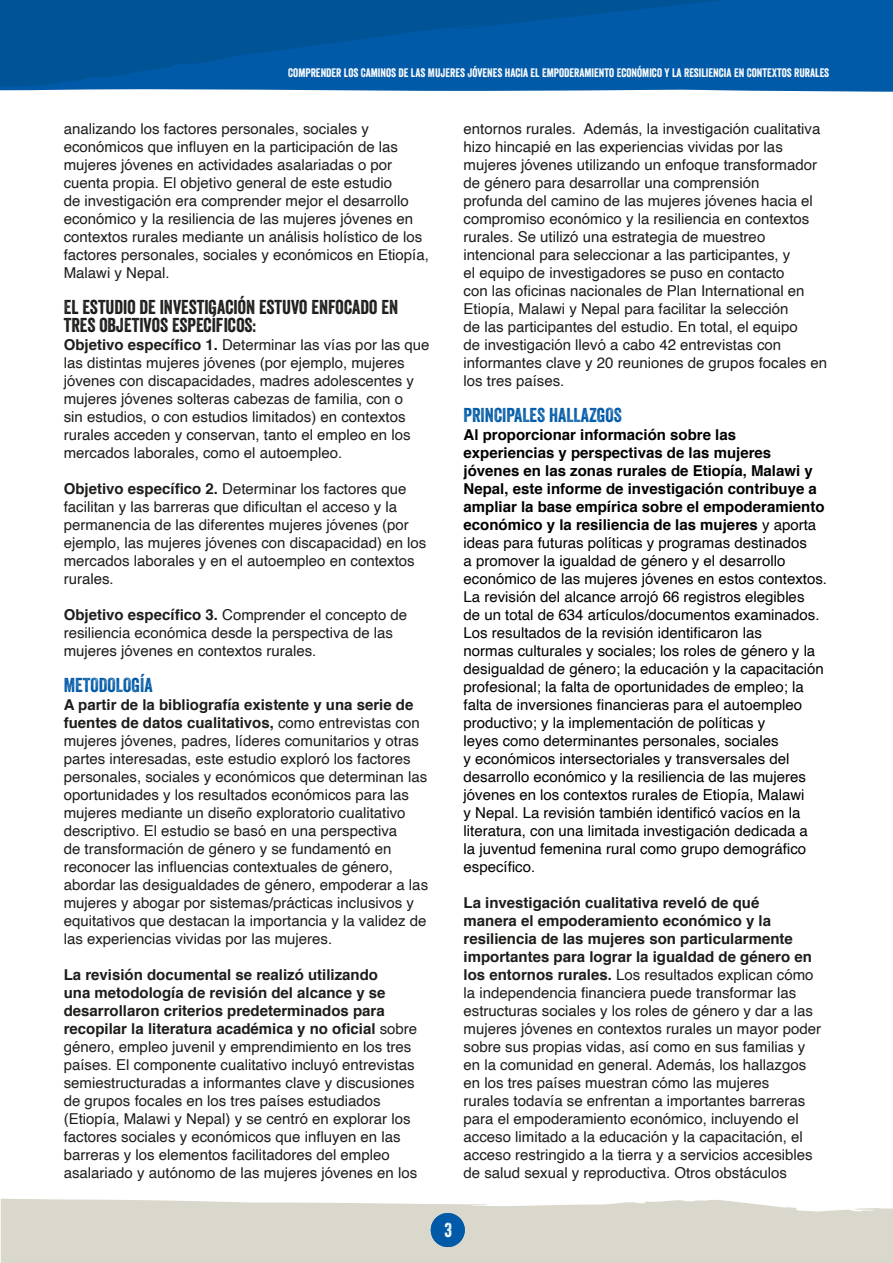
<style>
.page{position:relative;width:893px;height:1263px;background:#fff}
.page>*{position:absolute;margin:0;border:0;box-sizing:border-box;transform-origin:0 0}
.t1{font:19.5px/18px "Veneer";color:#1d1d1b}
.t2{font:19.5px "Veneer";color:#005aa7}
.t3{font:19.5px "Veneer";color:#fff}
.t4{font:15px/18px "Helvetica";color:#1d1d1b}
.t5{font:15px/18px "Helvetica";color:#000}
.t6{font:12px "Veneer";color:#fff}
.s1{font-weight:700}
</style>
<div class="page">
<svg style="left:1px;top:1199px;width:892px;height:64px;background:#dcdacf"></svg>
<div style="left:431px;top:1213px;width:34px;height:34px;background:#005aa7;border-radius:50%"></div>
<svg style="left:0;top:0;width:893px;height:92px;background:#045aa1"></svg>
<p class="t6" style="left:288px;top:65px;width:543px">COMPRENDER LOS CAMINOS DE LAS MUJERES JÓVENES HACIA EL EMPODERAMIENTO ECONÓMICO Y A RESILIENCI EN CONTEXTOS RURALES</p>
<p class="t6" style="left:338px;top:65px;width:493px">UNDERSTANDING YOUNG WOMEN’S PATHWAYS TO ECONOMIC EMPOWERMENT AND RESILIENCE IN RURAL CONTEXTS: | JULY 2023</p>
<p class="t4" style="left:64px;top:120px;width:367px">analizando los factores personales, sociales y económicos que influyen en la participación de las mujeres jóvenes en actividades asalariadas o por cuenta propia. El objetivo general de este estudio<br>de investigación era comprender mejor el desarrollo económico y la resiliencia de las mujeres jóvenes en contextos rurales mediante un análisis holístico de los factores personales, sociales y económicos en Etiopía, Malawi y Nepal.</p>
<h1 class="t1" style="left:64px;top:298px;width:336px">EL ESTUDIO DE INVESTIGACIÓN ESTUVO ENFOCADO EN<br>TRES OBJETIVOS ESPECÍFICOS:</h1>
<p class="t4" style="left:64px;top:336px;width:367px"><span class="s1">Objetivo específico 1.</span> Determinar las vías por las que las distintas mujeres jóvenes (por ejemplo, mujeres jóvenes con discapacidades, madres adolescentes y mujeres jóvenes solteras cabezas de familia, con o<br>sin estudios, o con estudios limitados) en contextos rurales acceden y conservan, tanto el empleo en los mercados laborales, como el autoempleo.</p>
<p class="t4" style="left:64px;top:480px;width:364px"><span class="s1">Objetivo específico 2.</span> Determinar los factores que facilitan y las barreras que dificultan el acceso y la permanencia de las diferentes mujeres jóvenes (por ejemplo, las mujeres jóvenes con discapacidad) en los mercados laborales y en el autoempleo en contextos rurales.</p>
<p class="t4" style="left:64px;top:606px;width:345px"><span class="s1">Objetivo específico 3.</span> Comprender el concepto de resiliencia económica desde la perspectiva de las mujeres jóvenes en contextos rurales.</p>
<h1 class="t2" style="left:64px;top:673px;width:90px">METODOLOGÍA</h1>
<p class="t4" style="left:64px;top:696px;width:366px"><span class="s1">A partir de la bibliografía existente y una serie de fuentes de datos cualitativos,</span> como entrevistas con mujeres jóvenes, padres, líderes comunitarios y otras partes interesadas, este estudio exploró los factores personales, sociales y económicos que determinan las oportunidades y los resultados económicos para las mujeres mediante un diseño exploratorio cualitativo descriptivo. El estudio se basó en una perspectiva<br>de transformación de género y se fundamentó en reconocer las influencias contextuales de género, abordar las desigualdades de género, empoderar a las mujeres y abogar por sistemas/prácticas inclusivos y equitativos que destacan la importancia y la validez de las experiencias vividas por las mujeres.</p>
<p class="t4" style="left:64px;top:966px;width:355px"><span class="s1">La revisión documental se realizó utilizando<br>una metodología de revisión del alcance y se desarrollaron criterios predeterminados para recopilar la literatura académica y no oficial</span> sobre género, empleo juvenil y emprendimiento en los tres países. El componente cualitativo incluyó entrevistas semiestructuradas a informantes clave y discusiones de grupos focales en los tres países estudiados (Etiopía, Malawi y Nepal) y se centró en explorar los factores sociales y económicos que influyen en las barreras y los elementos facilitadores del empleo asalariado y autónomo de las mujeres jóvenes en los</p>
<p class="t4" style="left:463px;top:120px;width:365px">entornos rurales. Además, la investigación cualitativa hizo hincapié en las experiencias vividas por las mujeres jóvenes utilizando un enfoque transformador de género para desarrollar una comprensión<br>profunda del camino de las mujeres jóvenes hacia el compromiso económico y la resiliencia en contextos rurales. Se utilizó una estrategia de muestreo intencional para seleccionar a las participantes, y<br>el equipo de investigadores se puso en contacto<br>con las oficinas nacionales de Plan International en Etiopía, Malawi y Nepal para facilitar la selección<br>de las participantes del estudio. En total, el equipo<br>de investigación llevó a cabo 42 entrevistas con informantes clave y 20 reuniones de grupos focales en los tres países.</p>
<h1 class="t2" style="left:463px;top:403px;width:160px">PRINCIPALES HALLAZGOS</h1>
<p class="t5" style="left:463px;top:426px;width:365px"><span class="s1">Al proporcionar información sobre las experiencias y perspectivas de las mujeres jóvenes en las zonas rurales de Etiopía, Malawi y Nepal, este informe de investigación contribuye a ampliar la base empírica sobre el empoderamiento económico y la resiliencia de las mujeres</span> y aporta ideas para futuras políticas y programas destinados<br>a promover la igualdad de género y el desarrollo económico de las mujeres jóvenes en estos contextos.<br>La revisión del alcance arrojó 66 registros elegibles<br>de un total de 634 artículos/documentos examinados.<br>Los resultados de la revisión identificaron las<br>normas culturales y sociales; los roles de género y la desigualdad de género; la educación y la capacitación profesional; la falta de oportunidades de empleo; la falta de inversiones financieras para el autoempleo productivo; y la implementación de políticas y<br>leyes como determinantes personales, sociales<br>y económicos intersectoriales y transversales del desarrollo económico y la resiliencia de las mujeres jóvenes en los contextos rurales de Etiopía, Malawi<br>y Nepal. La revisión también identificó vacíos en la literatura, con una limitada investigación dedicada a<br>la juventud femenina rural como grupo demográfico específico.</p>
<p class="t4" style="left:463px;top:894px;width:359px"><span class="s1">La investigación cualitativa reveló de qué<br>manera el empoderamiento económico y la resiliencia de las mujeres son particularmente importantes para lograr la igualdad de género en los entornos rurales.</span> Los resultados explican cómo la independencia financiera puede transformar las estructuras sociales y los roles de género y dar a las mujeres jóvenes en contextos rurales un mayor poder sobre sus propias vidas, así como en sus familias y en la comunidad en general. Además, los hallazgos en los tres países muestran cómo las mujeres<br>rurales todavía se enfrentan a importantes barreras para el empoderamiento económico, incluyendo el acceso limitado a la educación y la capacitación, el acceso restringido a la tierra y a servicios accesibles de salud sexual y reproductiva. Otros obstáculos</p>
<h1 class="t3" style="left:444px;top:1218px;width:9px">3</h1>
</div>
